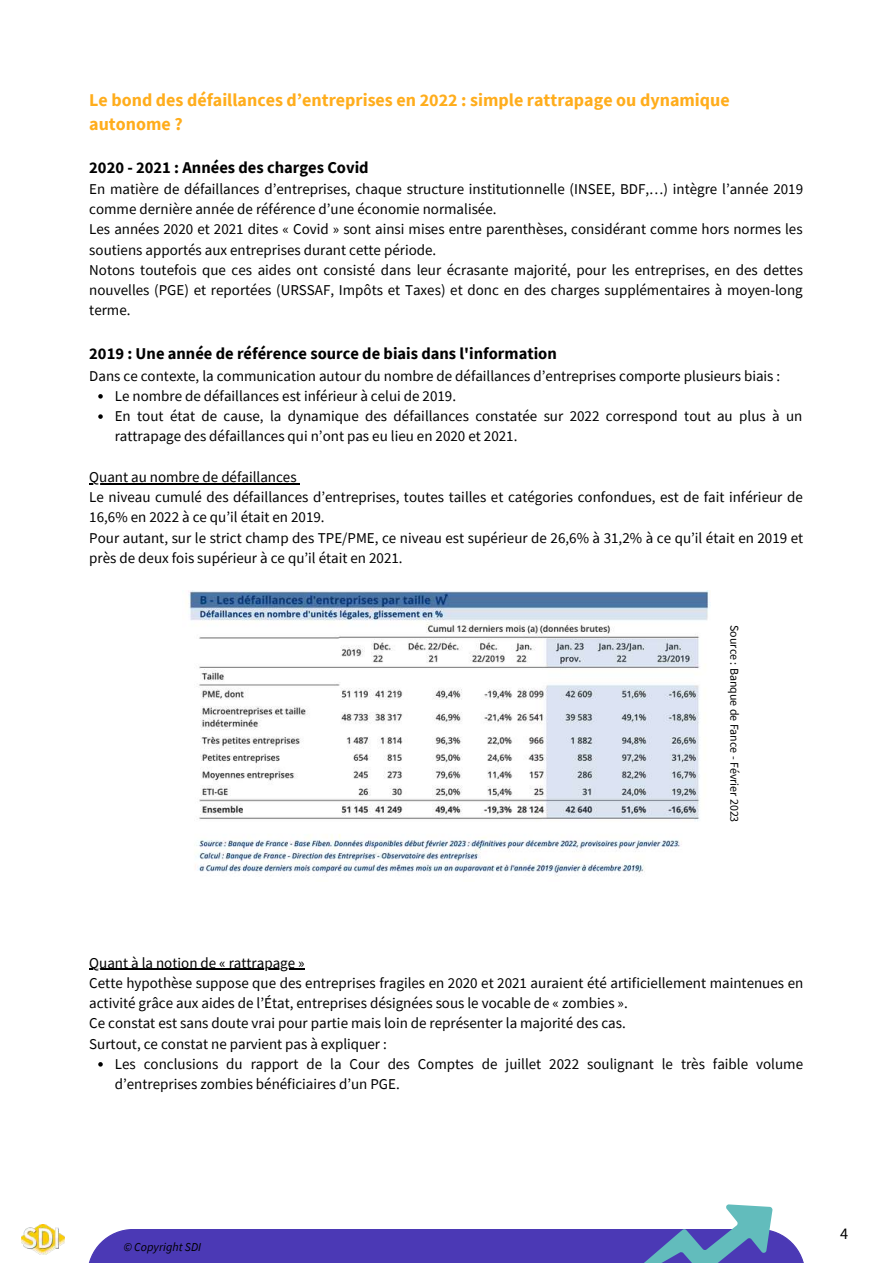
<style>
.page{position:relative;width:893px;height:1264px;background:#fff}
.page>*{position:absolute;margin:0;border:0;box-sizing:border-box;transform-origin:0 0}
.t1{font:700 18px/23.5px "Source Sans Pro";color:#ffad1c}
.t2{font:700 16.5px "Source Sans Pro";color:#000}
.t3{font:16.2px "Source Sans Pro";color:#000}
.t4{font:15px/20.2px "Source Sans Pro";color:#000}
.t5{font:italic 12.15px "Source Sans Pro";color:#000}
.t6{font:11.85px "Source Sans Pro";color:#000}
</style>
<div class="page">
<svg style="left:98px;top:394px;width:5px;height:4px"></svg>
<svg style="left:98px;top:414px;width:5px;height:5px"></svg>
<svg style="left:98px;top:1062px;width:5px;height:4px"></svg>
<hr style="left:89px;top:483px;width:207px;height:1px;background:#000">
<hr style="left:89px;top:968px;width:215px;height:1px;background:#000">
<img style="left:188px;top:590px;width:522px;height:286px">
<div style="left:87px;top:1228px;width:718px;height:34px;background:#4b39b5"></div>
<img style="left:21px;top:1224px;width:44px;height:30px">
<svg style="left:629px;top:1204px;width:143px;height:58px"></svg>
<p class="t1" style="left:89px;top:88px;width:642px">Le bond des défaillances d’entreprises en 2022 : simple rattrapage ou dynamique autonome ?</p>
<p class="t2" style="left:89px;top:156px;width:281px">2020 - 2021 : Années des charges Covid</p>
<p class="t4" style="left:89px;top:178px;width:715px">En matière de défaillances d’entreprises, chaque structure institutionnelle (INSEE, BDF,…) intègre l’année 2019 comme dernière année de référence d’une économie normalisée.<br>Les années 2020 et 2021 dites « Covid » sont ainsi mises entre parenthèses, considérant comme hors normes les soutiens apportés aux entreprises durant cette période.<br>Notons toutefois que ces aides ont consisté dans leur écrasante majorité, pour les entreprises, en des dettes nouvelles (PGE) et reportées (URSSAF, Impôts et Taxes) et donc en des charges supplémentaires à moyen-long terme.</p>
<p class="t2" style="left:89px;top:343px;width:469px">2019 : Une année de référence source de biais dans l'information</p>
<p class="t4" style="left:89px;top:365px;width:692px">Dans ce contexte, la communication autour du nombre de défaillances d’entreprises comporte plusieurs biais :</p>
<p class="t4" style="left:115px;top:385px;width:689px">Le nombre de défaillances est inférieur à celui de 2019.<br>En tout état de cause, la dynamique des défaillances constatée sur 2022 correspond tout au plus à un rattrapage des défaillances qui n’ont pas eu lieu en 2020 et 2021.</p>
<p class="t4" style="left:89px;top:466px;width:715px">Quant au nombre de défaillances<br>Le niveau cumulé des défaillances d’entreprises, toutes tailles et catégories confondues, est de fait inférieur de 16,6% en 2022 à ce qu’il était en 2019.<br>Pour autant, sur le strict champ des TPE/PME, ce niveau est supérieur de 26,6% à 31,2% à ce qu’il était en 2019 et près de deux fois supérieur à ce qu’il était en 2021.</p>
<p class="t6" style="left:742px;top:625px;width:199px;rotate:90deg">Source : Banque de Fance - Février 2023</p>
<p class="t4" style="left:89px;top:952px;width:715px">Quant à la notion de « rattrapage »<br>Cette hypothèse suppose que des entreprises fragiles en 2020 et 2021 auraient été artificiellement maintenues en activité grâce aux aides de l’État, entreprises désignées sous le vocable de « zombies ».<br>Ce constat est sans doute vrai pour partie mais loin de représenter la majorité des cas.<br>Surtout, ce constat ne parvient pas à expliquer :</p>
<p class="t4" style="left:115px;top:1053px;width:689px">Les conclusions du rapport de la Cour des Comptes de juillet 2022 soulignant le très faible volume d’entreprises zombies bénéficiaires d’un PGE.</p>
<p class="t5" style="left:124px;top:1238px;width:79px">© Copyright SDI</p>
<p class="t3" style="left:840px;top:1222px;width:10px">4</p>
</div>
